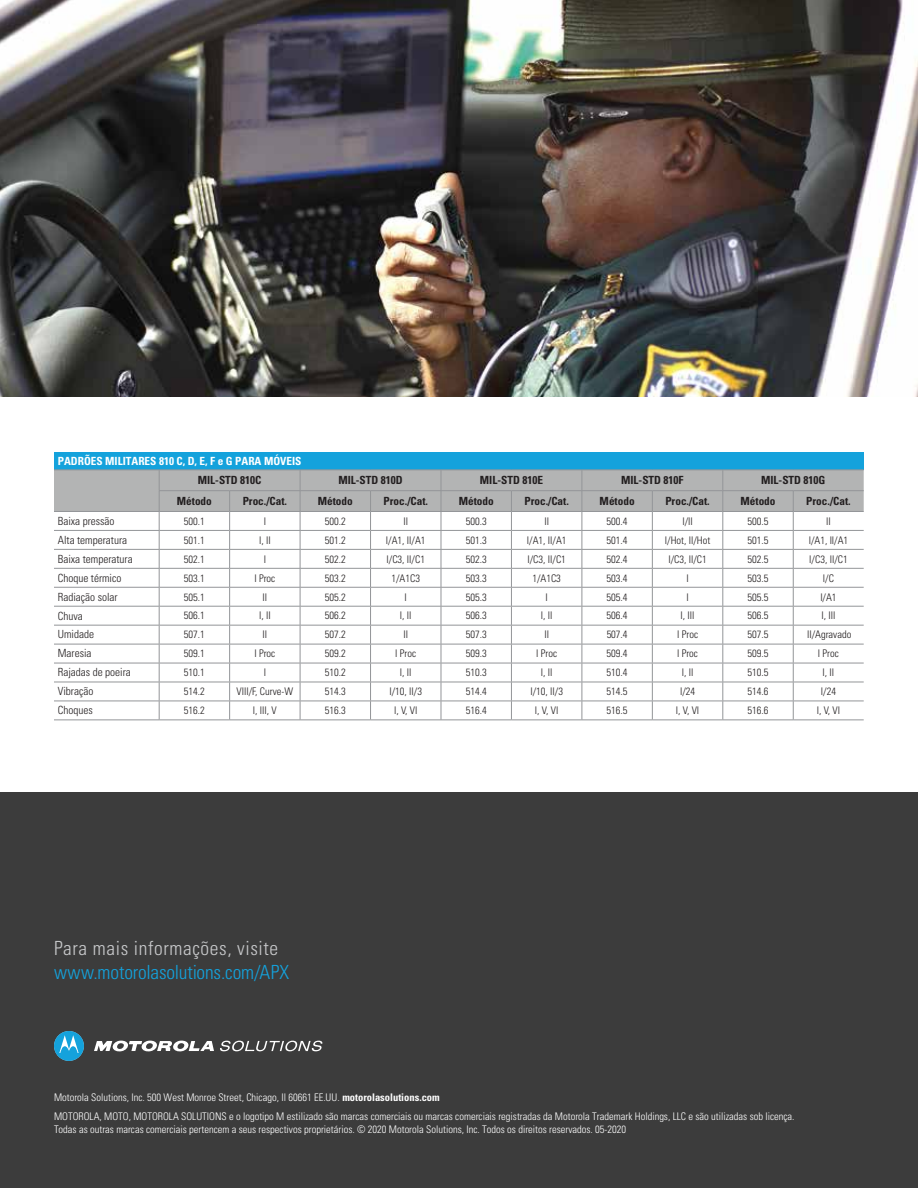
<style>
.page{position:relative;width:918px;height:1188px;background:#fff}
.page>*{position:absolute;margin:0;border:0;box-sizing:border-box;transform-origin:0 0}
.t1{font:300 condensed 19.5px "Univers LT Std";letter-spacing:-.005em;color:#14a2dc}
.t2{font:300 condensed 19.5px "Univers";letter-spacing:.03em;color:#c7c8ca}
.t3{font:700 condensed 11.25px "Univers LT Pro";color:#231f20}
.t4{font:300 condensed 11.25px/18.9px "Univers LT Std";color:#231f20}
.t5{font:700 condensed 11.25px "Univers LT Pro";color:#fff}
.t6{font:300 condensed 10.5px "Univers LT Std";color:#231f20}
.t7{font:300 condensed 10.5px/19.8px "Univers";color:#fff}
.s1{font-weight:700}
</style>
<div class="page">
<div style="left:0;top:792px;width:918px;height:396px;background:#3c3c3c"></div>
<div style="left:54px;top:453px;width:810px;height:17px;background:#14a2dc"></div>
<hr style="left:54px;top:720px;width:105px;height:1px;background:#939598">
<hr style="left:159px;top:720px;width:71px;height:1px;background:#939598">
<hr style="left:230px;top:720px;width:70px;height:1px;background:#939598">
<hr style="left:300px;top:720px;width:71px;height:1px;background:#939598">
<hr style="left:371px;top:720px;width:70px;height:1px;background:#939598">
<hr style="left:441px;top:720px;width:70px;height:1px;background:#939598">
<hr style="left:511px;top:720px;width:71px;height:1px;background:#939598">
<hr style="left:582px;top:720px;width:70px;height:1px;background:#939598">
<hr style="left:652px;top:720px;width:71px;height:1px;background:#939598">
<hr style="left:723px;top:720px;width:70px;height:1px;background:#939598">
<hr style="left:793px;top:720px;width:71px;height:1px;background:#939598">
<svg style="left:54px;top:470px;width:810px;height:250px"></svg>
<img style="left:0;top:0;width:918px;height:397px">
<svg style="left:94px;top:1041px;width:120px;height:11px"></svg>
<svg style="left:54px;top:1031px;width:30px;height:30px"></svg>
<svg style="left:220px;top:1041px;width:102px;height:10px"></svg>
<p class="t5" style="left:58px;top:455px;width:245px">PADRÕES MILITARES 810 C, D, E, F e G PARA MÓVEIS</p>
<p class="t3" style="left:198px;top:473px;width:65px">MIL-STD 810C</p>
<p class="t3" style="left:338px;top:473px;width:66px">MIL-STD 810D</p>
<p class="t3" style="left:480px;top:473px;width:65px">MIL-STD 810E</p>
<p class="t3" style="left:621px;top:473px;width:64px">MIL-STD 810F</p>
<p class="t3" style="left:761px;top:473px;width:66px">MIL-STD 810G</p>
<p class="t3" style="left:177px;top:494px;width:36px">Método</p>
<p class="t3" style="left:243px;top:494px;width:46px">Proc./Cat.</p>
<p class="t3" style="left:318px;top:494px;width:36px">Método</p>
<p class="t3" style="left:384px;top:494px;width:46px">Proc./Cat.</p>
<p class="t3" style="left:459px;top:494px;width:36px">Método</p>
<p class="t3" style="left:524px;top:494px;width:46px">Proc./Cat.</p>
<p class="t3" style="left:600px;top:494px;width:36px">Método</p>
<p class="t3" style="left:665px;top:494px;width:46px">Proc./Cat.</p>
<p class="t3" style="left:741px;top:494px;width:36px">Método</p>
<p class="t3" style="left:806px;top:494px;width:46px">Proc./Cat.</p>
<p class="t4" style="left:58px;top:512px;width:76px">Baixa pressão<br>Alta temperatura<br>Baixa temperatura<br>Choque térmico<br>Radiação solar<br>Chuva<br>Umidade<br>Maresia<br>Rajadas de poeira<br>Vibração<br>Choques</p>
<p class="t6" style="left:184px;top:515px;width:22px">500.1</p>
<p class="t6" style="left:264px;top:515px;width:4px">I</p>
<p class="t6" style="left:325px;top:515px;width:22px">500.2</p>
<p class="t6" style="left:403px;top:515px;width:6px">II</p>
<p class="t6" style="left:466px;top:515px;width:22px">500.3</p>
<p class="t6" style="left:544px;top:515px;width:6px">II</p>
<p class="t6" style="left:607px;top:515px;width:22px">500.4</p>
<p class="t6" style="left:682px;top:515px;width:12px">I/II</p>
<p class="t6" style="left:748px;top:515px;width:22px">500.5</p>
<p class="t6" style="left:826px;top:515px;width:6px">II</p>
<p class="t6" style="left:184px;top:534px;width:22px">501.1</p>
<p class="t6" style="left:259px;top:534px;width:13px">I, II</p>
<p class="t6" style="left:325px;top:534px;width:22px">501.2</p>
<p class="t6" style="left:386px;top:534px;width:41px">I/A1, II/A1</p>
<p class="t6" style="left:466px;top:534px;width:22px">501.3</p>
<p class="t6" style="left:527px;top:534px;width:41px">I/A1, II/A1</p>
<p class="t6" style="left:607px;top:534px;width:22px">501.4</p>
<p class="t6" style="left:665px;top:534px;width:47px">I/Hot, II/Hot</p>
<p class="t6" style="left:748px;top:534px;width:22px">501.5</p>
<p class="t6" style="left:809px;top:534px;width:41px">I/A1, II/A1</p>
<p class="t6" style="left:184px;top:553px;width:22px">502.1</p>
<p class="t6" style="left:264px;top:553px;width:4px">I</p>
<p class="t6" style="left:325px;top:553px;width:22px">502.2</p>
<p class="t6" style="left:387px;top:553px;width:40px">I/C3, II/C1</p>
<p class="t6" style="left:466px;top:553px;width:22px">502.3</p>
<p class="t6" style="left:527px;top:553px;width:40px">I/C3, II/C1</p>
<p class="t6" style="left:607px;top:553px;width:22px">502.4</p>
<p class="t6" style="left:668px;top:553px;width:40px">I/C3, II/C1</p>
<p class="t6" style="left:748px;top:553px;width:22px">502.5</p>
<p class="t6" style="left:809px;top:553px;width:40px">I/C3, II/C1</p>
<p class="t6" style="left:184px;top:572px;width:22px">503.1</p>
<p class="t6" style="left:254px;top:572px;width:22px">I Proc</p>
<p class="t6" style="left:325px;top:572px;width:22px">503.2</p>
<p class="t6" style="left:391px;top:572px;width:30px">1/A1C3</p>
<p class="t6" style="left:466px;top:572px;width:22px">503.3</p>
<p class="t6" style="left:532px;top:572px;width:30px">1/A1C3</p>
<p class="t6" style="left:607px;top:572px;width:22px">503.4</p>
<p class="t6" style="left:686px;top:572px;width:4px">I</p>
<p class="t6" style="left:748px;top:572px;width:22px">503.5</p>
<p class="t6" style="left:823px;top:572px;width:13px">I/C</p>
<p class="t6" style="left:184px;top:591px;width:22px">505.1</p>
<p class="t6" style="left:263px;top:591px;width:6px">II</p>
<p class="t6" style="left:325px;top:591px;width:22px">505.2</p>
<p class="t6" style="left:405px;top:591px;width:4px">I</p>
<p class="t6" style="left:466px;top:591px;width:22px">505.3</p>
<p class="t6" style="left:546px;top:591px;width:4px">I</p>
<p class="t6" style="left:607px;top:591px;width:22px">505.4</p>
<p class="t6" style="left:686px;top:591px;width:4px">I</p>
<p class="t6" style="left:748px;top:591px;width:22px">505.5</p>
<p class="t6" style="left:820px;top:591px;width:18px">I/A1</p>
<p class="t6" style="left:184px;top:609px;width:22px">506.1</p>
<p class="t6" style="left:259px;top:609px;width:13px">I, II</p>
<p class="t6" style="left:325px;top:609px;width:22px">506.2</p>
<p class="t6" style="left:400px;top:609px;width:13px">I, II</p>
<p class="t6" style="left:466px;top:609px;width:22px">506.3</p>
<p class="t6" style="left:541px;top:609px;width:13px">I, II</p>
<p class="t6" style="left:607px;top:609px;width:22px">506.4</p>
<p class="t6" style="left:681px;top:609px;width:15px">I, III</p>
<p class="t6" style="left:748px;top:609px;width:22px">506.5</p>
<p class="t6" style="left:822px;top:609px;width:15px">I, III</p>
<p class="t6" style="left:184px;top:628px;width:22px">507.1</p>
<p class="t6" style="left:263px;top:628px;width:6px">II</p>
<p class="t6" style="left:325px;top:628px;width:22px">507.2</p>
<p class="t6" style="left:403px;top:628px;width:6px">II</p>
<p class="t6" style="left:466px;top:628px;width:22px">507.3</p>
<p class="t6" style="left:544px;top:628px;width:6px">II</p>
<p class="t6" style="left:607px;top:628px;width:22px">507.4</p>
<p class="t6" style="left:677px;top:628px;width:22px">I Proc</p>
<p class="t6" style="left:748px;top:628px;width:22px">507.5</p>
<p class="t6" style="left:807px;top:628px;width:46px">II/Agravado</p>
<p class="t6" style="left:184px;top:647px;width:22px">509.1</p>
<p class="t6" style="left:254px;top:647px;width:22px">I Proc</p>
<p class="t6" style="left:325px;top:647px;width:22px">509.2</p>
<p class="t6" style="left:395px;top:647px;width:22px">I Proc</p>
<p class="t6" style="left:466px;top:647px;width:22px">509.3</p>
<p class="t6" style="left:536px;top:647px;width:22px">I Proc</p>
<p class="t6" style="left:607px;top:647px;width:22px">509.4</p>
<p class="t6" style="left:677px;top:647px;width:22px">I Proc</p>
<p class="t6" style="left:748px;top:647px;width:22px">509.5</p>
<p class="t6" style="left:818px;top:647px;width:22px">I Proc</p>
<p class="t6" style="left:184px;top:666px;width:22px">510.1</p>
<p class="t6" style="left:264px;top:666px;width:4px">I</p>
<p class="t6" style="left:325px;top:666px;width:22px">510.2</p>
<p class="t6" style="left:400px;top:666px;width:13px">I, II</p>
<p class="t6" style="left:466px;top:666px;width:22px">510.3</p>
<p class="t6" style="left:541px;top:666px;width:13px">I, II</p>
<p class="t6" style="left:607px;top:666px;width:22px">510.4</p>
<p class="t6" style="left:682px;top:666px;width:13px">I, II</p>
<p class="t6" style="left:748px;top:666px;width:22px">510.5</p>
<p class="t6" style="left:823px;top:666px;width:13px">I, II</p>
<p class="t6" style="left:184px;top:685px;width:22px">514.2</p>
<p class="t6" style="left:237px;top:685px;width:58px">VIII/F, Curve-W</p>
<p class="t6" style="left:325px;top:685px;width:22px">514.3</p>
<p class="t6" style="left:389px;top:685px;width:34px">I/10, II/3</p>
<p class="t6" style="left:466px;top:685px;width:22px">514.4</p>
<p class="t6" style="left:530px;top:685px;width:34px">I/10, II/3</p>
<p class="t6" style="left:607px;top:685px;width:22px">514.5</p>
<p class="t6" style="left:680px;top:685px;width:17px">I/24</p>
<p class="t6" style="left:748px;top:685px;width:22px">514.6</p>
<p class="t6" style="left:821px;top:685px;width:17px">I/24</p>
<p class="t6" style="left:184px;top:704px;width:22px">516.2</p>
<p class="t6" style="left:253px;top:704px;width:25px">I, III, V</p>
<p class="t6" style="left:325px;top:704px;width:22px">516.3</p>
<p class="t6" style="left:394px;top:704px;width:25px">I, V, VI</p>
<p class="t6" style="left:466px;top:704px;width:22px">516.4</p>
<p class="t6" style="left:535px;top:704px;width:25px">I, V, VI</p>
<p class="t6" style="left:607px;top:704px;width:22px">516.5</p>
<p class="t6" style="left:676px;top:704px;width:25px">I, V, VI</p>
<p class="t6" style="left:748px;top:704px;width:22px">516.6</p>
<p class="t6" style="left:817px;top:704px;width:25px">I, V, VI</p>
<h1 class="t2" style="left:54px;top:937px;width:226px">Para mais informações, visite</h1>
<h1 class="t1" style="left:54px;top:960px;width:237px">www.motorolasolutions.com/APX</h1>
<p class="t7" style="left:54px;top:1087px;width:742px">Motorola Solutions, Inc. 500 West Monroe Street, Chicago, Il 60661 EE.UU. <span class="s1">motorolasolutions.com<br></span>MOTOROLA, MOTO, MOTOROLA SOLUTIONS e o logotipo M estilizado são marcas comerciais ou marcas comerciais registradas da Motorola Trademark Holdings, LLC e são utilizadas sob licença.</p>
<p class="t7" style="left:54px;top:1119px;width:574px">Todas as outras marcas comerciais pertencem a seus respectivos proprietários. © 2020 Motorola Solutions, Inc. Todos os direitos reservados. 05-2020</p>
</div>
